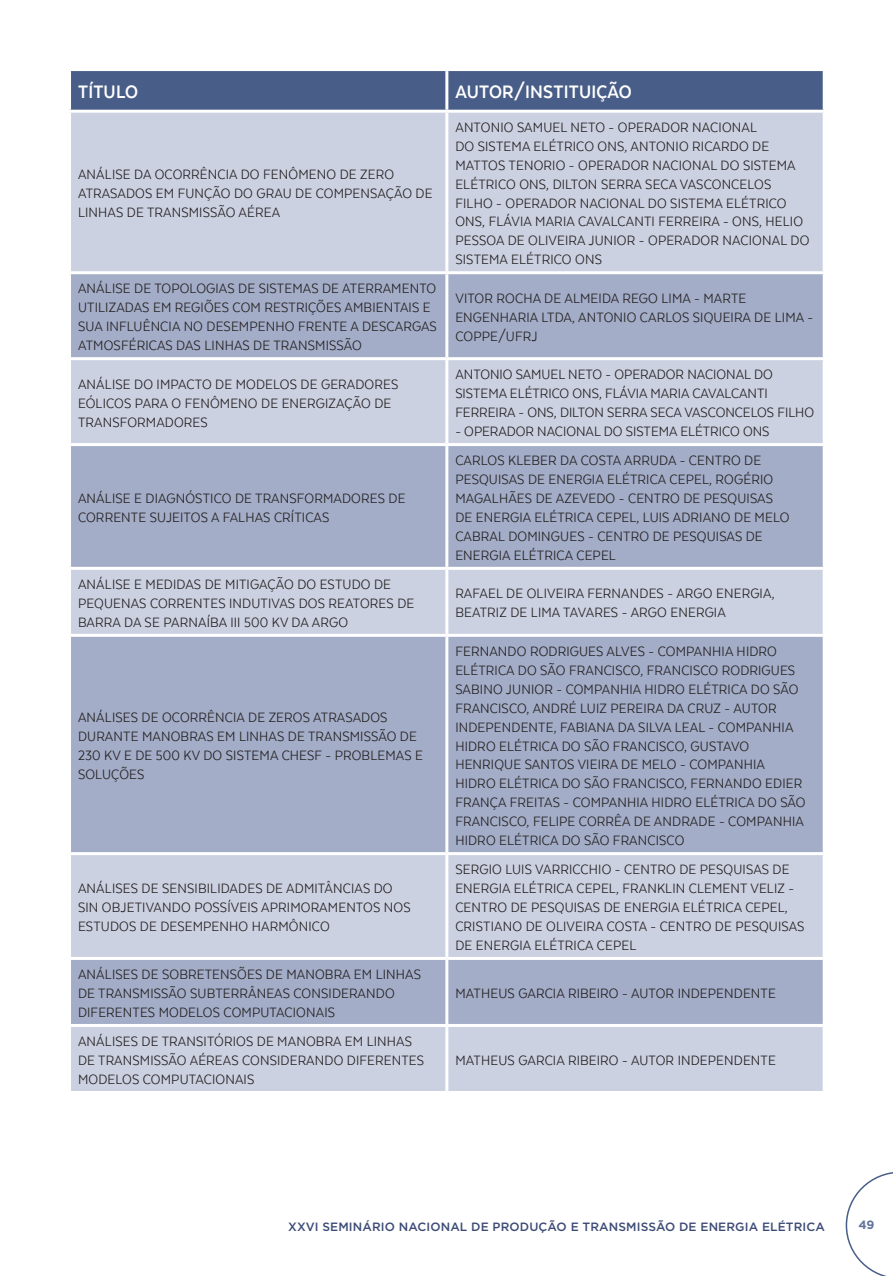
<style>
.page{position:relative;width:893px;height:1276px;background:#fff}
.page>*{position:absolute;margin:0;border:0;box-sizing:border-box;transform-origin:0 0}
.t1{font:700 21px "Texta Narrow";letter-spacing:.01em;color:#fff}
.t2{font:15.75px/18.9px "Texta Narrow Alt";letter-spacing:.01em;color:#231f20}
.t3{font:500 12px "Gotham";letter-spacing:.01em;color:#3c4b76}
.t4{font:700 12px "Gotham";color:#63749b}
</style>
<div class="page">
<svg style="left:846px;top:1172px;width:47px;height:104px"></svg>
<div style="left:71px;top:71px;width:752px;height:39px;background:#485e88"></div>
<div style="left:71px;top:113px;width:752px;height:978px;background:#ccd1e1"></div>
<svg style="left:71px;top:274px;width:752px;height:750px;background:#b1b9cf"></svg>
<hr style="left:445px;top:113px;width:3px;height:158px;background:#fff">
<hr style="left:68px;top:271px;width:379px;height:3px;background:#fff">
<hr style="left:447px;top:271px;width:379px;height:3px;background:#fff">
<hr style="left:445px;top:274px;width:3px;height:83px;background:#fff">
<hr style="left:68px;top:357px;width:379px;height:3px;background:#fff">
<hr style="left:447px;top:357px;width:379px;height:3px;background:#fff">
<hr style="left:445px;top:360px;width:3px;height:83px;background:#fff">
<hr style="left:68px;top:443px;width:379px;height:3px;background:#fff">
<hr style="left:447px;top:443px;width:379px;height:3px;background:#fff">
<hr style="left:445px;top:446px;width:3px;height:121px;background:#fff">
<hr style="left:68px;top:567px;width:379px;height:3px;background:#fff">
<hr style="left:447px;top:567px;width:379px;height:3px;background:#fff">
<hr style="left:445px;top:570px;width:3px;height:64px;background:#fff">
<hr style="left:68px;top:634px;width:379px;height:3px;background:#fff">
<hr style="left:447px;top:634px;width:379px;height:3px;background:#fff">
<hr style="left:445px;top:637px;width:3px;height:215px;background:#fff">
<hr style="left:68px;top:852px;width:379px;height:3px;background:#fff">
<hr style="left:447px;top:852px;width:379px;height:3px;background:#fff">
<hr style="left:445px;top:855px;width:3px;height:102px;background:#fff">
<hr style="left:68px;top:957px;width:379px;height:3px;background:#fff">
<hr style="left:447px;top:957px;width:379px;height:3px;background:#fff">
<hr style="left:445px;top:960px;width:3px;height:64px;background:#fff">
<hr style="left:68px;top:1024px;width:379px;height:3px;background:#fff">
<hr style="left:447px;top:1024px;width:379px;height:3px;background:#fff">
<hr style="left:445px;top:1027px;width:3px;height:64px;background:#fff">
<hr style="left:445px;top:71px;width:3px;height:39px;background:#fff">
<h1 class="t1" style="left:78px;top:81px;width:62px">TÍTULO</h1>
<h1 class="t1" style="left:455px;top:81px;width:178px">AUTOR/INSTITUIÇÃO</h1>
<p class="t2" style="left:78px;top:165px;width:356px">ANÁLISE DA OCORRÊNCIA DO FENÔMENO DE ZERO<br>ATRASADOS EM FUNÇÃO DO GRAU DE COMPENSAÇÃO DE<br>LINHAS DE TRANSMISSÃO AÉREA</p>
<p class="t2" style="left:78px;top:279px;width:360px">ANÁLISE DE TOPOLOGIAS DE SISTEMAS DE ATERRAMENTO UTILIZADAS EM REGIÕES COM RESTRIÇÕES AMBIENTAIS E SUA INFLUÊNCIA NO DESEMPENHO FRENTE A DESCARGAS ATMOSFÉRICAS DAS LINHAS DE TRANSMISSÃO</p>
<p class="t2" style="left:455px;top:118px;width:356px">ANTONIO SAMUEL NETO - OPERADOR NACIONAL<br>DO SISTEMA ELÉTRICO ONS, ANTONIO RICARDO DE MATTOS TENORIO - OPERADOR NACIONAL DO SISTEMA ELÉTRICO ONS, DILTON SERRA SECA VASCONCELOS FILHO - OPERADOR NACIONAL DO SISTEMA ELÉTRICO ONS, FLÁVIA MARIA CAVALCANTI FERREIRA - ONS, HELIO PESSOA DE OLIVEIRA JUNIOR - OPERADOR NACIONAL DO SISTEMA ELÉTRICO ONS</p>
<p class="t2" style="left:455px;top:288px;width:359px">VITOR ROCHA DE ALMEIDA REGO LIMA - MARTE<br>ENGENHARIA LTDA, ANTONIO CARLOS SIQUEIRA DE LIMA -<br>COPPE/UFRJ</p>
<p class="t2" style="left:78px;top:374px;width:322px">ANÁLISE DO IMPACTO DE MODELOS DE GERADORES<br>EÓLICOS PARA O FENÔMENO DE ENERGIZAÇÃO DE<br>TRANSFORMADORES</p>
<p class="t2" style="left:455px;top:365px;width:360px">ANTONIO SAMUEL NETO - OPERADOR NACIONAL DO<br>SISTEMA ELÉTRICO ONS, FLÁVIA MARIA CAVALCANTI<br>FERREIRA - ONS, DILTON SERRA SECA VASCONCELOS FILHO</p>
<p class="t2" style="left:455px;top:422px;width:316px">- OPERADOR NACIONAL DO SISTEMA ELÉTRICO ONS</p>
<p class="t2" style="left:78px;top:489px;width:329px">ANÁLISE E DIAGNÓSTICO DE TRANSFORMADORES DE<br>CORRENTE SUJEITOS A FALHAS CRÍTICAS</p>
<p class="t2" style="left:78px;top:575px;width:338px">ANÁLISE E MEDIDAS DE MITIGAÇÃO DO ESTUDO DE<br>PEQUENAS CORRENTES INDUTIVAS DOS REATORES DE<br>BARRA DA SE PARNAÍBA III 500 KV DA ARGO</p>
<p class="t2" style="left:78px;top:708px;width:346px">ANÁLISES DE OCORRÊNCIA DE ZEROS ATRASADOS DURANTE MANOBRAS EM LINHAS DE TRANSMISSÃO DE 230 KV E DE 500 KV DO SISTEMA CHESF - PROBLEMAS E SOLUÇÕES</p>
<p class="t2" style="left:78px;top:879px;width:334px">ANÁLISES DE SENSIBILIDADES DE ADMITÂNCIAS DO<br>SIN OBJETIVANDO POSSÍVEIS APRIMORAMENTOS NOS<br>ESTUDOS DE DESEMPENHO HARMÔNICO</p>
<p class="t2" style="left:78px;top:965px;width:344px">ANÁLISES DE SOBRETENSÕES DE MANOBRA EM LINHAS<br>DE TRANSMISSÃO SUBTERRÂNEAS CONSIDERANDO<br>DIFERENTES MODELOS COMPUTACIONAIS</p>
<p class="t2" style="left:78px;top:1032px;width:348px">ANÁLISES DE TRANSITÓRIOS DE MANOBRA EM LINHAS<br>DE TRANSMISSÃO AÉREAS CONSIDERANDO DIFERENTES<br>MODELOS COMPUTACIONAIS</p>
<p class="t2" style="left:455px;top:451px;width:336px">CARLOS KLEBER DA COSTA ARRUDA - CENTRO DE PESQUISAS DE ENERGIA ELÉTRICA CEPEL, ROGÉRIO MAGALHÃES DE AZEVEDO - CENTRO DE PESQUISAS DE ENERGIA ELÉTRICA CEPEL, LUIS ADRIANO DE MELO CABRAL DOMINGUES - CENTRO DE PESQUISAS DE ENERGIA ELÉTRICA CEPEL</p>
<p class="t2" style="left:455px;top:584px;width:321px">RAFAEL DE OLIVEIRA FERNANDES - ARGO ENERGIA,<br>BEATRIZ DE LIMA TAVARES - ARGO ENERGIA</p>
<p class="t2" style="left:455px;top:642px;width:352px">FERNANDO RODRIGUES ALVES - COMPANHIA HIDRO ELÉTRICA DO SÃO FRANCISCO, FRANCISCO RODRIGUES SABINO JUNIOR - COMPANHIA HIDRO ELÉTRICA DO SÃO FRANCISCO, ANDRÉ LUIZ PEREIRA DA CRUZ - AUTOR INDEPENDENTE, FABIANA DA SILVA LEAL - COMPANHIA HIDRO ELÉTRICA DO SÃO FRANCISCO, GUSTAVO HENRIQUE SANTOS VIEIRA DE MELO - COMPANHIA HIDRO ELÉTRICA DO SÃO FRANCISCO, FERNANDO EDIER FRANÇA FREITAS - COMPANHIA HIDRO ELÉTRICA DO SÃO FRANCISCO, FELIPE CORRÊA DE ANDRADE - COMPANHIA HIDRO ELÉTRICA DO SÃO FRANCISCO</p>
<p class="t2" style="left:455px;top:860px;width:351px">SERGIO LUIS VARRICCHIO - CENTRO DE PESQUISAS DE ENERGIA ELÉTRICA CEPEL, FRANKLIN CLEMENT VELIZ - CENTRO DE PESQUISAS DE ENERGIA ELÉTRICA CEPEL, CRISTIANO DE OLIVEIRA COSTA - CENTRO DE PESQUISAS DE ENERGIA ELÉTRICA CEPEL</p>
<p class="t2" style="left:455px;top:983px;width:322px">MATHEUS GARCIA RIBEIRO - AUTOR INDEPENDENTE</p>
<p class="t2" style="left:455px;top:1050px;width:322px">MATHEUS GARCIA RIBEIRO - AUTOR INDEPENDENTE</p>
<p class="t3" style="left:288px;top:1218px;width:538px">XXVI SEMINÁRIO NACIONAL DE PRODUÇÃO E TRANSMISSÃO DE ENERGIA ELÉTRICA</p>
<p class="t4" style="left:858px;top:1216px;width:18px">49</p>
</div>
